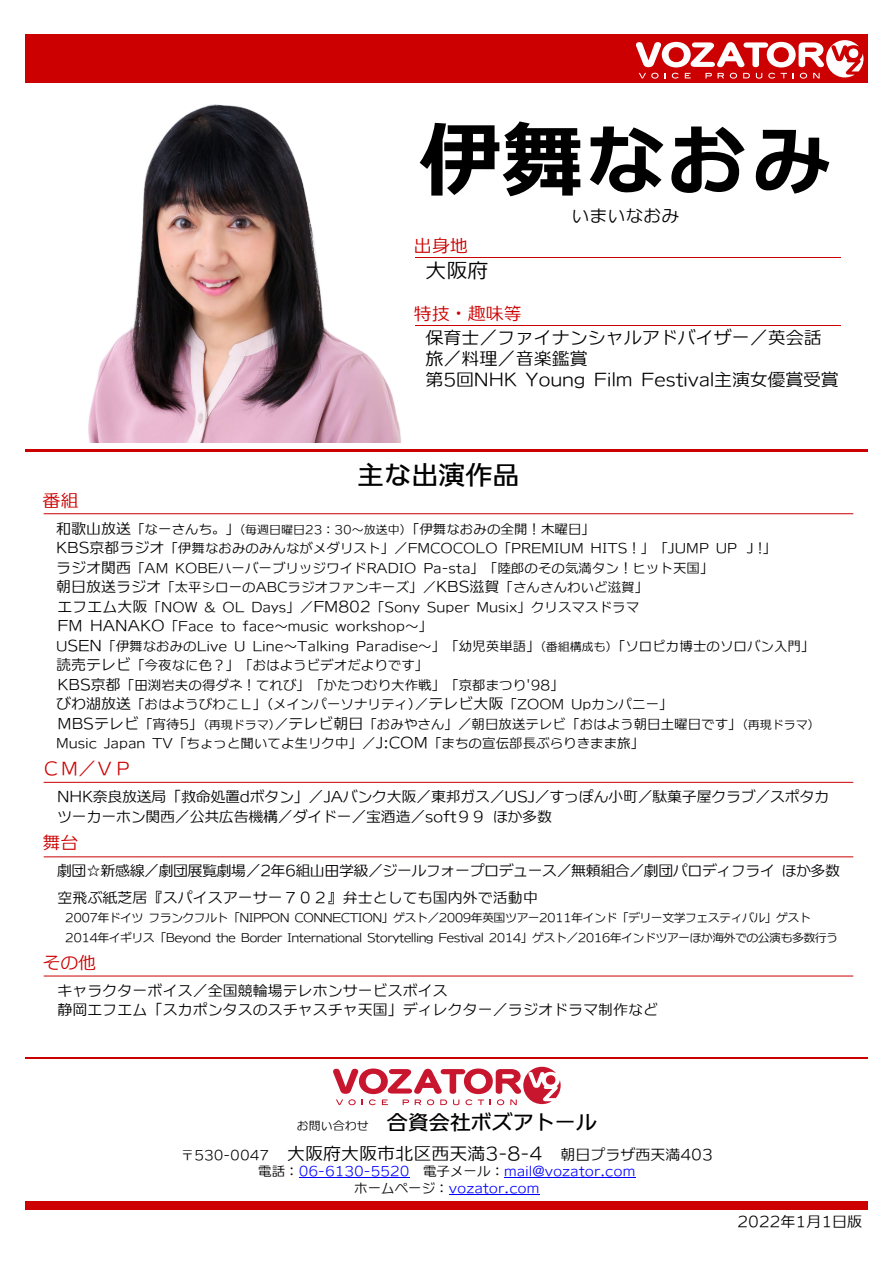
<style>
.page{position:relative;width:894px;height:1263px;background:#fff}
.page>*{position:absolute;margin:0;border:0;box-sizing:border-box;transform-origin:0 0}
.t1{font:82.5px "TA Universal Line DSP E";color:#000}
.t2{font:27px "TA Universal Line DSP D";color:#000}
.t3{font:21px "TA Universal Line DSP D";color:#000}
.t4{font:21px "TA Universal Line DSP L";color:#000}
.t5{font:18px/21px "TA Universal Line DSP L";color:#000}
.t6{font:18px "TA Universal Line DSP L";letter-spacing:-.01em;color:#c00}
.t7{font:15px/19.5px "TA Universal Line DSP L";letter-spacing:-.02em;color:#000}
.t8{font:15px/19.5px "TA Universal Line DSP L";color:#000}
.t9{font:13.5px/19.5px "TA Universal Line DSP L";color:#000}
.t10{font:13.5px/16.5px "TA Universal Line DSP L";color:#00f;text-align:center}
.t11{font:12px/19.5px "TA Universal Line DSP L";letter-spacing:-.05em;color:#000}
.s1{font-size:15px}
.s2{font-size:12px}
.s3{font-family:"TA Universal Line DSP L";font-size:12px}
.s4{font-size:13.5px}
.s5{color:#000}
</style>
<div class="page">
<div style="left:26px;top:34px;width:841px;height:49px;background:#c00"></div>
<svg style="left:636px;top:40px;width:227px;height:39px"></svg>
<div style="left:26px;top:1202px;width:841px;height:8px;background:#c00"></div>
<hr style="left:26px;top:1057px;width:841px;height:2px;background:#c00">
<hr style="left:26px;top:449px;width:841px;height:2px;background:#c00">
<hr style="left:414px;top:325px;width:426px;height:1px;background:#c00">
<hr style="left:414px;top:257px;width:426px;height:1px;background:#c00">
<svg style="left:333px;top:1067px;width:227px;height:38px"></svg>
<hr style="left:299px;top:1177px;width:110px;height:1px;background:#00f">
<hr style="left:504px;top:1177px;width:131px;height:1px;background:#00f">
<hr style="left:448px;top:1194px;width:91px;height:1px;background:#00f">
<svg style="left:43px;top:513px;width:810px;height:1px"></svg>
<svg style="left:43px;top:782px;width:810px;height:1px"></svg>
<svg style="left:43px;top:856px;width:810px;height:2px;background:#e57f7f"></svg>
<svg style="left:43px;top:975px;width:810px;height:2px;background:#e57f7f"></svg>
<img style="left:88px;top:104px;width:313px;height:338px">
<h1 class="t1" style="left:419px;top:118px;width:414px">伊舞なおみ</h1>
<h3 class="t5" style="left:571px;top:205px;width:109px">いまいなおみ</h3>
<h3 class="t4" style="left:425px;top:260px;width:64px">大阪府</h3>
<h3 class="t6" style="left:413px;top:236px;width:55px">出身地</h3>
<h3 class="t6" style="left:413px;top:304px;width:109px">特技・趣味等</h3>
<h3 class="t5" style="left:425px;top:327px;width:415px">保育士／ファイナンシャルアドバイザー／英会話旅／料理／音楽鑑賞<br>第5回NHK Young Film Festival主演女優賞受賞</h3>
<h2 class="t2" style="left:357px;top:461px;width:163px">主な出演作品</h2>
<h3 class="t6" style="left:43px;top:491px;width:37px">番組</h3>
<p class="t9" style="left:56px;top:519px;width:759px"><span class="s1">和歌山放送</span>「なーさんち。」<span class="s2">(毎週日曜日23：30～放送中)</span>「伊舞なおみの全開！木曜日」<br><span class="s1">KBS京都ラジオ</span>「伊舞なおみのみんながメダリスト」／FMCOCOLO「PREMIUM HITS！」「JUMP UP Ｊ!」<br><span class="s1">ラジオ関西</span>「AM KOBEハーバーブリッジワイドRADIO Pa-sta」「陸郎のその気満タン！ヒット天国」<br><span class="s1">朝日放送ラジオ</span>「太平シローのABCラジオファンキーズ」／<span class="s1">KBS滋賀</span>「さんさんわいど滋賀」<br><span class="s1">エフエム大阪</span>「NOW &amp; OL Days」／<span class="s1">FM802</span>「Sony Super Musix」クリスマスドラマ<br><span class="s1">FM HANAKO</span>「Face to face～music workshop～」<br>U<span class="s1">SEN</span>「伊舞なおみのLive U Line～Talking Paradise～」「幼児英単語」<span class="s2">(番組構成も)</span>「ソロピカ博士のソロバン入門」<span class="s1">読売テレビ</span>「今夜なに色？」「おはようビデオだよりです」<br><span class="s1">KBS京都</span>「田渕岩夫の得ダネ！てれび」「かたつむり大作戦」「京都まつり'98」<br><span class="s1">びわ湖放送</span>「おはようびわこＬ」(メインパーソナリティ)／<span class="s1">テレビ大阪</span>「ZOOM Upカンパニー」<br><span class="s1">MBSテレビ</span>「宵待5」<span class="s2">(再現ドラマ)</span>／<span class="s1">テレビ朝日</span>「おみやさん」／朝日放送テレビ「おはよう朝日土曜日です」<span class="s2">(再現ドラマ)<br></span>Music Japan TV「ちょっと聞いてよ生リク中」／<span class="s1">J:COM</span>「まちの宣伝部長ぶらりきまま旅」</p>
<h3 class="t6" style="left:43px;top:759px;width:91px">ＣＭ／ＶＰ</h3>
<p class="t7" style="left:57px;top:787px;width:773px">NHK奈良放送局「救命処置dボタン」／JAバンク大阪／東邦ガス／USJ／すっぽん小町／駄菓子屋クラブ／スポタカツーカーホン関西／公共広告機構／ダイドー／宝酒造／soft９９ほか多数</p>
<h3 class="t6" style="left:43px;top:833px;width:37px">舞台</h3>
<p class="t7" style="left:57px;top:856px;width:784px;line-height:27px">劇団☆新感線／劇団展覧劇場／2年6組山田学級／ジールフォープロデュース／無頼組合／劇団パロディフライほか多数空飛ぶ紙芝居『スパイスアーサー７０２』弁士としても国内外で活動中</p>
<p class="t11" style="left:65px;top:908px;width:774px">2007年ドイツフランクフルト「NIPPON CONNECTION」ゲスト／2009年英国ツアー2011年インド「デリー文学フェスティバル」ゲスト<br>2014年イギリス「Beyond the Border International Storytelling Festival 2014」ゲスト／2016年インドツアーほか海外での公演も多数行う</p>
<h3 class="t6" style="left:43px;top:953px;width:55px">その他</h3>
<p class="t8" style="left:58px;top:980px;width:601px">キャラクターボイス／全国競輪場テレホンサービスボイス<br>静岡エフエム「スカポンタスのスチャスチャ天国」ディレクター／ラジオドラマ制作など</p>
<h3 class="t3" style="left:296px;top:1111px;width:301px"><span class="s3">お問い合わせ</span> 合資会社ボズアトール</h3>
<h3 class="t5" style="left:181px;top:1142px;width:533px"><span class="s4">〒530-0047</span> 大阪府大阪市北区西天満3-8-4 <span class="s1">朝日プラザ西天満403</span></h3>
<p class="t10" style="left:258px;top:1163px;width:378px"><span class="s5">電話：</span>06-6130-5520 <span class="s5">電子メール：</span>mail@vozator.com<span class="s5">ホームページ：</span>vozator.com</p>
<p class="t8" style="left:737px;top:1211px;width:126px">2022年1月1日版</p>
</div>
